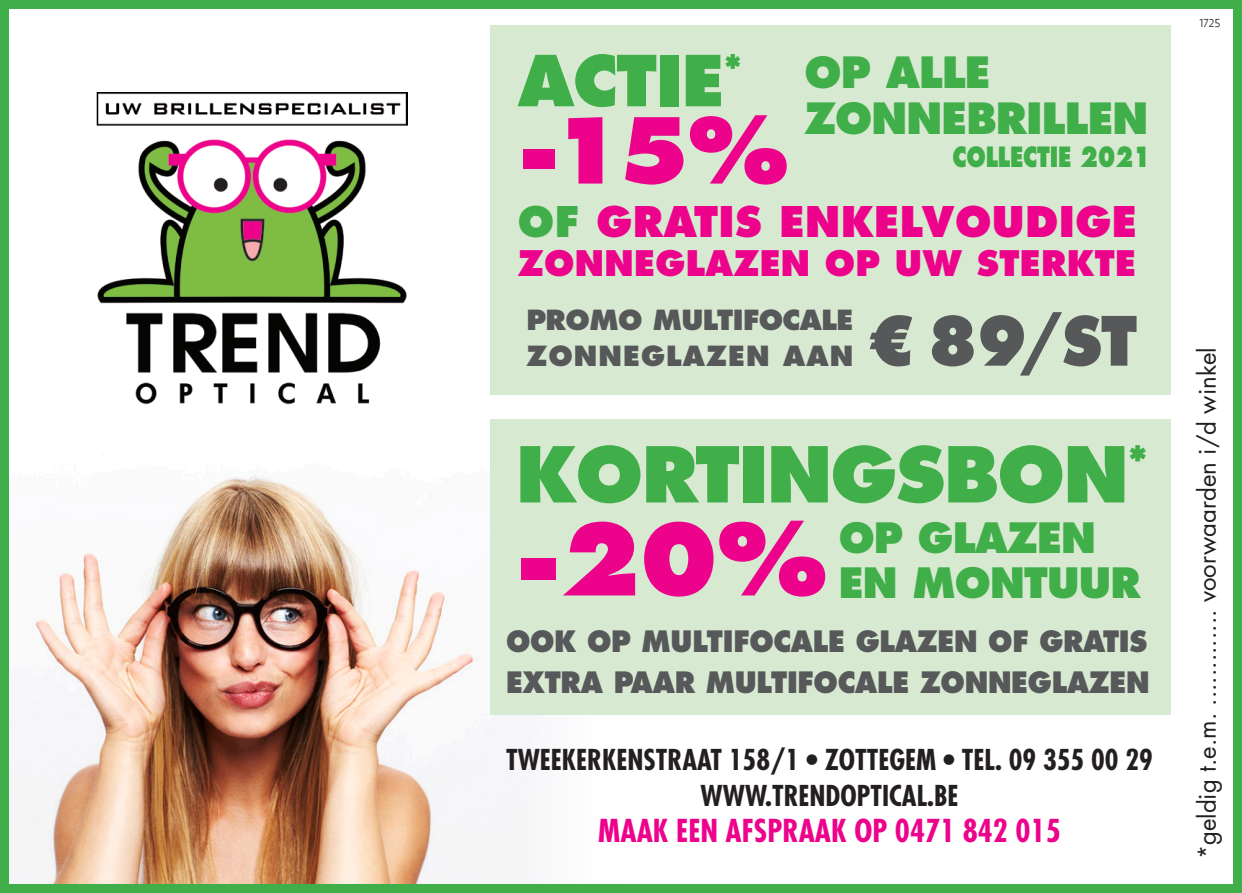
<style>
.page{position:relative;width:1242px;height:893px;background:#fff}
.page>*{position:absolute;margin:0;border:0;box-sizing:border-box;transform-origin:0 0}
.t1{font:800 96.3px "Futura LT";color:#ed028c}
.t2{font:800 87.9px "Futura LT";color:#ed028c}
.t3{font:800 74.7px "Futura LT";letter-spacing:-.02em;color:#40ae49}
.t4{font:800 68.4px "Futura LT";letter-spacing:-.02em;color:#40ae49}
.t5{font:800 66px "Futura LT";color:#57585a;scale:.92 1}
.t6{font:800 42px "Futura LT";letter-spacing:-.02em;color:#40ae49}
.t7{font:800 41.1px "Futura LT";letter-spacing:.01em;color:#ed028c}
.t8{font:800 40.8px/44.7px "Futura LT";letter-spacing:-.02em;color:#40ae49}
.t9{font:800 34.2px "Futura LT";letter-spacing:.01em;color:#ed028c}
.t10{font:700 condensed 30.6px "Futura LT";color:#ed028c}
.t11{font:800 28.8px/41.4px "Futura LT";letter-spacing:-.01em;color:#57585a;scale:.94 1}
.t12{font:700 condensed 27.9px "Futura LT";color:#231f20}
.t13{font:800 27.3px "Futura LT";letter-spacing:-.01em;color:#40ae49;scale:.79 1}
.t14{font:800 27px "Futura LT";letter-spacing:-.02em;color:#57585a}
.t15{font:800 27px "Futura LT";letter-spacing:.04em;color:#57585a}
.t16{font:24px "Futura LT";color:#231f20}
.t17{font:300 12px "Seravek";color:#231f20}
.s1{color:#40ae49}
</style>
<div class="page">
<img style="left:10px;top:475px;width:530px;height:408px">
<div style="left:490px;top:26px;width:680px;height:369px;background:#d8e9d2"></div>
<div style="left:490px;top:420px;width:680px;height:295px;background:#d8e9d2"></div>
<img style="left:97px;top:92px;width:311px;height:313px">
<div style="left:0;top:0;width:1242px;height:893px;border:9px solid #40ae49"></div>
<p class="t4" style="left:518px;top:37px;width:226px">ACTIE<sup>*</sup></p>
<p class="t2" style="left:518px;top:95px;width:272px">-15%</p>
<p class="t7" style="left:518px;top:196px;width:620px"><span class="s1">OF</span> GRATIS ENKELVOUDIGE</p>
<p class="t9" style="left:518px;top:241px;width:619px">ZONNEGLAZEN OP UW STERKTE</p>
<p class="t14" style="left:526px;top:302px;width:328px">PROMO MULTIFOCALE</p>
<p class="t15" style="left:526px;top:338px;width:328px">ZONNEGLAZEN AAN</p>
<p class="t6" style="left:804px;top:45px;width:188px">OP ALLE</p>
<p class="t6" style="left:804px;top:91px;width:345px">ZONNEBRILLEN</p>
<p class="t13" style="left:952px;top:139px;width:252px">COLLECTIE 2021</p>
<p class="t5" style="left:866px;top:299px;width:295px">€ 89/ST</p>
<p class="t3" style="left:515px;top:427px;width:634px">KORTINGSBON<sup>*</sup></p>
<p class="t1" style="left:515px;top:498px;width:313px">-20%</p>
<p class="t8" style="left:838px;top:515px;width:304px">OP GLAZEN<br>EN MONTUUR</p>
<p class="t11" style="left:506px;top:621px;width:686px">OOK OP MULTIFOCALE GLAZEN OF GRATIS<br>EXTRA PAAR MULTIFOCALE ZONNEGLAZEN</p>
<p class="t12" style="left:506px;top:743px;width:648px">TWEEKERKENSTRAAT 158/1 • ZOTTEGEM • TEL. 09 355 00 29</p>
<p class="t12" style="left:700px;top:779px;width:259px">WWW.TRENDOPTICAL.BE</p>
<p class="t10" style="left:598px;top:812px;width:464px">MAAK EEN AFSPRAAK OP 0471 842 015</p>
<p class="t17" style="left:1199px;top:16px;width:22px">1725</p>
<p class="t16" style="left:1191px;top:859px;width:514px;rotate:-90deg">*geldig t.e.m. ............. voorwaarden i/d winkel</p>
</div>
